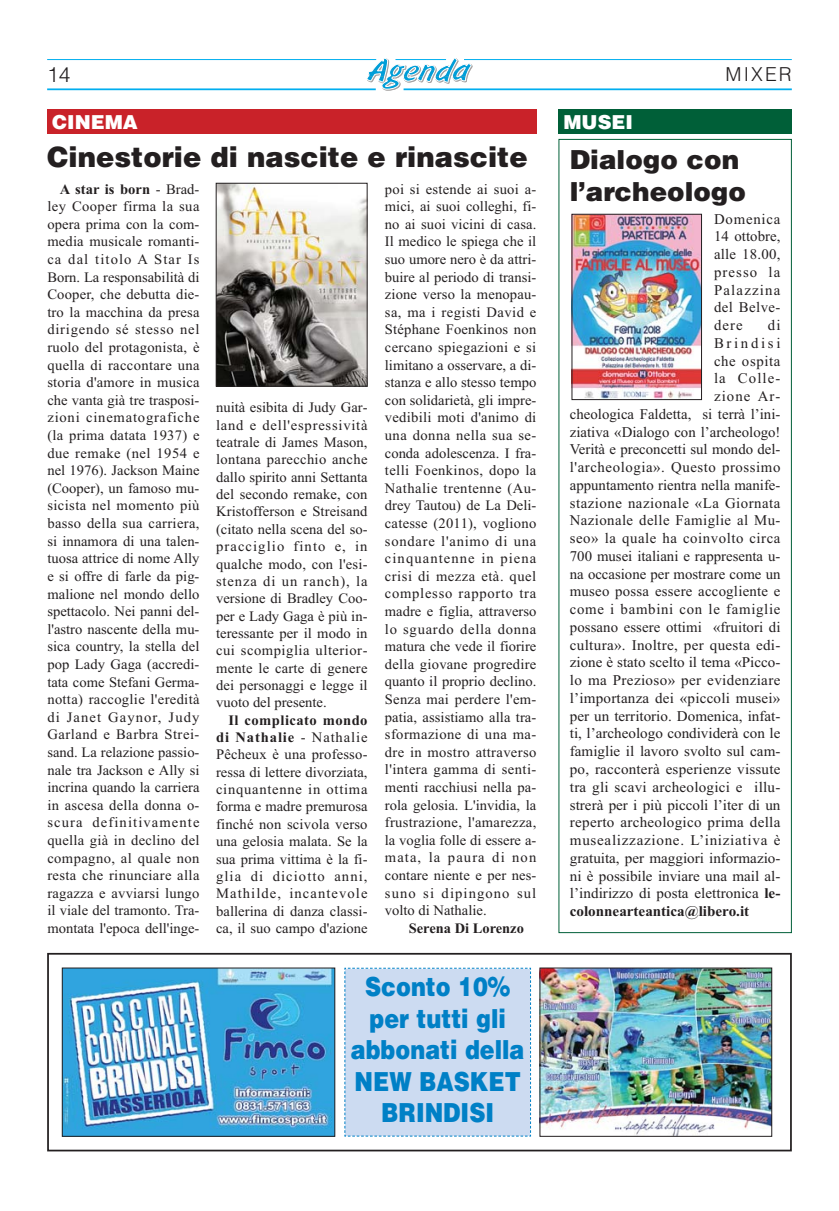
<style>
.page{position:relative;width:839px;height:1211px;background:#fff}
.page>*{position:absolute;margin:0;border:0;box-sizing:border-box;transform-origin:0 0}
.t1{font:900 28px "Helvetica";color:#231f20}
.t2{font:900 26.25px/31.5px "Helvetica";color:#0080c6;text-align:center;scale:.85 1}
.t3{font:900 26.25px/31.5px "Helvetica";color:#231f20}
.t4{font:300 21px "Helvetica";color:#231f20}
.t5{font:900 19.25px "Helvetica";color:#fff}
.t6{font:300 19.25px "Helvetica";letter-spacing:.11em;color:#231f20}
.t7{font:14.7px/17.7px "Times New Roman";letter-spacing:.005em;color:#231f20;text-align:justify}
.t8{font:14.7px "Times New Roman";letter-spacing:.035em;color:#231f20}
.t9{font:14.7px "Times New Roman";letter-spacing:.045em;color:#231f20}
.t10{font:14.7px "Times New Roman";letter-spacing:.04em;color:#231f20}
.t11{font:14.7px "Times New Roman";letter-spacing:.03em;color:#231f20}
.t12{font:14.7px "Times New Roman";letter-spacing:.025em;color:#231f20}
.t13{font:700 14.7px "Times New Roman";color:#231f20}
.t14{font:14.7px "Times New Roman";letter-spacing:.18em;color:#231f20}
.t15{font:14.35px/17.7px "Times New Roman";letter-spacing:.005em;color:#231f20;text-align:justify}
.t16{font:700 14.35px "Times New Roman";color:#231f20}
.s1{font-weight:700}
</style>
<div class="page">
<hr style="left:403px;top:88px;width:388px;height:2px;background:#00aeef">
<hr style="left:47px;top:88px;width:328px;height:2px;background:#00aeef">
<hr style="left:464px;top:59px;width:327px;height:1px;background:#00aeef">
<hr style="left:47px;top:59px;width:329px;height:1px;background:#00aeef">
<svg style="left:366px;top:58px;width:106px;height:33px"></svg>
<img style="left:218px;top:185px;width:147px;height:199px">
<div style="left:216px;top:183px;width:151px;height:203px;border:1px solid #231f20"></div>
<div style="left:47px;top:109px;width:489px;height:25px;background:#c92229"></div>
<div style="left:558px;top:109px;width:233px;height:25px;background:#005f38"></div>
<img style="left:573px;top:216px;width:126px;height:182px">
<div style="left:571px;top:214px;width:130px;height:186px;border:1px solid #231f20"></div>
<div style="left:47px;top:952px;width:744px;height:199px;border:2px solid #231f20"></div>
<div style="left:344px;top:967px;width:187px;height:169px;background:#ccdbf1"></div>
<img style="left:64px;top:969px;width:269px;height:165px">
<div style="left:62px;top:967px;width:273px;height:169px;border:1px solid #231f20"></div>
<img style="left:541px;top:969px;width:228px;height:165px">
<h3 class="t4" style="left:47px;top:66px;width:25px">14</h3>
<h3 class="t6" style="left:725px;top:67px;width:68px">MIXER</h3>
<h3 class="t5" style="left:52px;top:115px;width:87px">CINEMA</h3>
<h1 class="t1" style="left:47px;top:146px;width:482px">Cinestorie di nascite e rinascite</h1>
<p class="t15" style="left:47px;top:181px;width:153px;text-indent:12px"><span class="s1">A star is born</span> - Brad&shy;ley Cooper firma la sua opera prima con la com&shy;media musicale romanti&shy;ca dal titolo A Star Is Born. La responsabilità di Cooper, che debutta die&shy;tro la macchina da presa dirigendo sé stesso nel ruolo del protagonista, è quella di raccontare una storia d'amore in musica che vanta già tre trasposi&shy;zioni cinematografiche (la prima datata 1937) e due remake (nel 1954 e nel 1976). Jackson Maine (Cooper), un famoso mu&shy;sicista nel momento più basso della sua carriera, si innamora di una talen&shy;tuosa attrice di nome Ally e si offre di farle da pig&shy;malione nel mondo dello spettacolo. Nei panni del&shy;l'astro nascente della mu&shy;sica country, la stella del pop Lady Gaga (accredi&shy;tata come Stefani Germa&shy;notta) raccoglie l'eredità di Janet Gaynor, Judy Garland e Barbra Strei&shy;sand. La relazione passio&shy;nale tra Jackson e Ally si incrina quando la carriera in ascesa della donna o&shy;scura definitivamente quella già in declino del compagno, al quale non resta che rinunciare alla ragazza e avviarsi lungo il viale del tramonto. Tra&shy;montata l'epoca dell'inge-</p>
<p class="t15" style="left:385px;top:181px;width:153px">poi si estende ai suoi a&shy;mici, ai suoi colleghi, fi&shy;no ai suoi vicini di casa.<br>Il medico le spiega che il suo umore nero è da attri&shy;buire al periodo di transi&shy;zione verso la menopau&shy;sa, ma i registi David e Stéphane Foenkinos non cercano spiegazioni e si limitano a osservare, a di&shy;stanza e allo stesso tempo con solidarietà, gli impre&shy;vedibili moti d'animo di una donna nella sua se&shy;conda adolescenza. I fra&shy;telli Foenkinos, dopo la Nathalie trentenne (Au&shy;drey Tautou) de La Deli&shy;catesse (2011), vogliono sondare l'animo di una cinquantenne in piena crisi di mezza età. quel complesso rapporto tra madre e figlia, attraverso lo sguardo della donna matura che vede il fiorire della giovane progredire quanto il proprio declino.<br>Senza mai perdere l'em&shy;patia, assistiamo alla tra&shy;sformazione di una ma&shy;dre in mostro attraverso l'intera gamma di senti&shy;menti racchiusi nella pa&shy;rola gelosia. L'invidia, la frustrazione, l'amarezza, la voglia folle di essere a&shy;mata, la paura di non contare niente e per nes&shy;suno si dipingono sul volto di Nathalie.</p>
<p class="t15" style="left:216px;top:400px;width:153px">nuità esibita di Judy Gar&shy;land e dell'espressività teatrale di James Mason, lontana parecchio anche dallo spirito anni Settanta del secondo remake, con Kristofferson e Streisand (citato nella scena del so&shy;pracciglio finto e, in qualche modo, con l'esi&shy;stenza di un ranch), la versione di Bradley Coo&shy;per e Lady Gaga è più in&shy;teressante per il modo in cui scompiglia ulterior&shy;mente le carte di genere dei personaggi e legge il vuoto del presente.</p>
<p class="t15" style="left:216px;top:712px;width:153px;text-indent:12px"><span class="s1">Il complicato mondo di Nathalie</span> - Nathalie Pêcheux è una professo&shy;ressa di lettere divorziata, cinquantenne in ottima forma e madre premurosa finché non scivola verso una gelosia malata. Se la sua prima vittima è la fi&shy;glia di diciotto anni, Mathilde, incantevole ballerina di danza classi&shy;ca, il suo campo d'azione</p>
<p class="t16" style="left:409px;top:923px;width:116px">Serena Di Lorenzo</p>
<h2 class="t2" style="left:351px;top:973px;width:206px">Sconto 10% per tutti gli abbonati della<br>NEW BASKET<br>BRINDISI</h2>
<h3 class="t5" style="left:563px;top:115px;width:71px">MUSEI</h3>
<h2 class="t3" style="left:569px;top:146px;width:178px">Dialogo con l’archeologo</h2>
<p class="t7" style="left:713px;top:211px;width:68px">Domenica 14 ottobre, alle 18.00, presso la Palazzina del Belve&shy;dere</p>
<p class="t7" style="left:767px;top:318px;width:14px">di</p>
<p class="t14" style="left:713px;top:338px;width:68px">Brindisi</p>
<p class="t10" style="left:713px;top:355px;width:68px">che ospita</p>
<p class="t7" style="left:713px;top:371px;width:68px">la Colle-</p>
<p class="t7" style="left:713px;top:389px;width:68px">zione Ar-</p>
<p class="t7" style="left:569px;top:406px;width:212px">cheologica Faldetta, si terrà l’ini-</p>
<p class="t7" style="left:569px;top:424px;width:212px">ziativa «Dialogo con l’archeologo!</p>
<p class="t7" style="left:569px;top:442px;width:212px">Verità e preconcetti sul mondo del-</p>
<p class="t10" style="left:569px;top:462px;width:212px">l'archeologia». Questo prossimo</p>
<p class="t7" style="left:569px;top:477px;width:212px">appuntamento rientra nella manife-</p>
<p class="t8" style="left:569px;top:497px;width:212px">stazione nazionale «La Giornata</p>
<p class="t11" style="left:569px;top:515px;width:212px">Nazionale delle Famiglie al Mu-</p>
<p class="t8" style="left:569px;top:533px;width:212px">seo» la quale ha coinvolto circa</p>
<p class="t7" style="left:569px;top:548px;width:212px">700 musei italiani e rappresenta u-</p>
<p class="t7" style="left:569px;top:566px;width:212px">na occasione per mostrare come un</p>
<p class="t7" style="left:569px;top:584px;width:212px">museo possa essere accogliente e</p>
<p class="t9" style="left:569px;top:604px;width:212px">come i bambini con le famiglie</p>
<p class="t7" style="left:569px;top:619px;width:212px">possano essere ottimi «fruitori di</p>
<p class="t7" style="left:569px;top:637px;width:212px">cultura». Inoltre, per questa edi-</p>
<p class="t7" style="left:569px;top:655px;width:212px">zione è stato scelto il tema «Picco-</p>
<p class="t12" style="left:569px;top:675px;width:212px">lo ma Prezioso» per evidenziare</p>
<p class="t7" style="left:569px;top:690px;width:212px">l’importanza dei «piccoli musei»</p>
<p class="t7" style="left:569px;top:708px;width:212px">per un territorio. Domenica, infat-</p>
<p class="t7" style="left:569px;top:726px;width:212px">ti, l’archeologo condividerà con le</p>
<p class="t7" style="left:569px;top:744px;width:212px">famiglie il lavoro svolto sul cam-</p>
<p class="t7" style="left:569px;top:761px;width:212px">po, racconterà esperienze vissute</p>
<p class="t7" style="left:569px;top:779px;width:212px">tra gli scavi archeologici e illu-</p>
<p class="t7" style="left:569px;top:797px;width:212px">strerà per i più piccoli l’iter di un</p>
<p class="t7" style="left:569px;top:814px;width:212px">reperto archeologico prima della</p>
<p class="t9" style="left:569px;top:834px;width:212px">musealizzazione. L’iniziativa è</p>
<p class="t7" style="left:569px;top:850px;width:212px">gratuita, per maggiori informazio-</p>
<p class="t7" style="left:569px;top:868px;width:212px">ni è possibile inviare una mail al-</p>
<p class="t7" style="left:569px;top:885px;width:212px">l’indirizzo di posta elettronica <span class="s1">le-</span></p>
<p class="t13" style="left:569px;top:906px;width:181px">colonnearteantica@libero.it</p>
</div>
